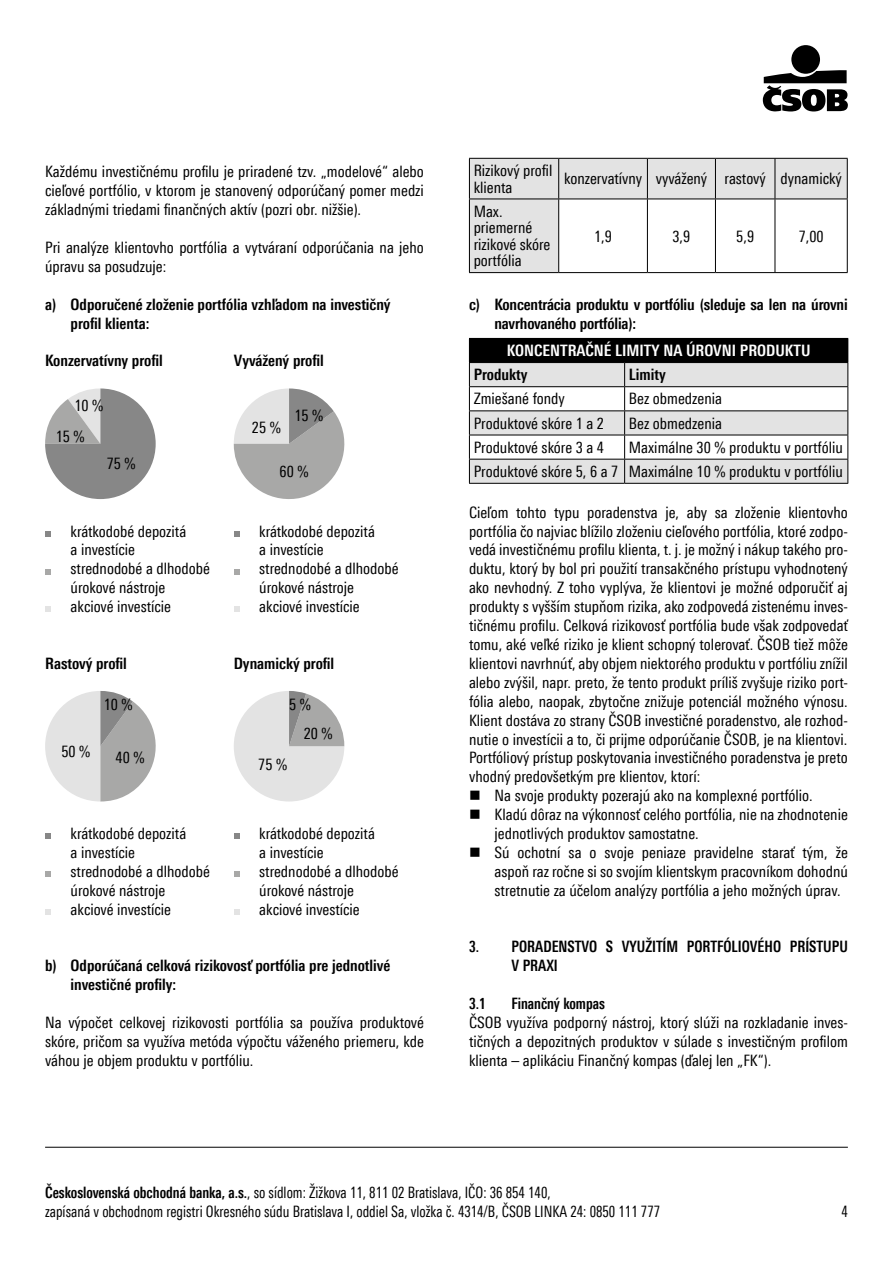
<style>
.page{position:relative;width:893px;height:1263px;background:#fff}
.page>*{position:absolute;margin:0;border:0;box-sizing:border-box;transform-origin:0 0}
.t1{font:15.75px/18.9px "Linotype Univers 420 Cn";color:#000}
.t2{font:700 15.75px/18.9px "Linotype Univers 620 Cn";color:#000}
.t3{font:15.75px/18.9px "Linotype Univers 420 Cn";color:#000;scale:.9 1}
.t4{font:700 15.75px/18.9px "Linotype Univers 620 Cn";color:#000;scale:.9 1}
.t5{font:700 15.75px "Linotype Univers 620 Cn";color:#fff}
.s1{font-family:"Linotype Univers 620 Cn";font-weight:700}
</style>
<div class="page">
<div style="left:791px;top:45px;width:29px;height:29px;background:#000;border-radius:50%"></div>
<svg style="left:763px;top:70px;width:85px;height:41px"></svg>
<hr style="left:45px;top:1147px;width:803px;height:1px;background:#000">
<svg style="left:45px;top:388px;width:111px;height:111px"></svg>
<svg style="left:45px;top:531px;width:6px;height:6px"></svg>
<svg style="left:45px;top:569px;width:6px;height:5px"></svg>
<svg style="left:45px;top:607px;width:6px;height:5px"></svg>
<svg style="left:234px;top:388px;width:111px;height:111px"></svg>
<svg style="left:234px;top:531px;width:5px;height:6px"></svg>
<svg style="left:234px;top:569px;width:5px;height:5px"></svg>
<svg style="left:234px;top:607px;width:5px;height:5px"></svg>
<svg style="left:45px;top:691px;width:111px;height:110px"></svg>
<svg style="left:45px;top:833px;width:6px;height:6px"></svg>
<svg style="left:45px;top:871px;width:6px;height:6px"></svg>
<svg style="left:45px;top:909px;width:6px;height:6px"></svg>
<svg style="left:234px;top:691px;width:110px;height:110px"></svg>
<svg style="left:234px;top:833px;width:5px;height:6px"></svg>
<svg style="left:234px;top:871px;width:5px;height:6px"></svg>
<svg style="left:234px;top:909px;width:5px;height:6px"></svg>
<svg style="left:470px;top:159px;width:377px;height:113px"></svg>
<hr style="left:469px;top:158px;width:90px;height:1px;background:#000">
<hr style="left:469px;top:159px;width:1px;height:40px;background:#000">
<hr style="left:559px;top:158px;width:88px;height:1px;background:#000">
<hr style="left:558px;top:159px;width:1px;height:40px;background:#000">
<hr style="left:647px;top:158px;width:68px;height:1px;background:#000">
<hr style="left:647px;top:159px;width:1px;height:40px;background:#000">
<hr style="left:715px;top:158px;width:60px;height:1px;background:#000">
<hr style="left:715px;top:159px;width:1px;height:40px;background:#000">
<hr style="left:775px;top:158px;width:73px;height:1px;background:#000">
<hr style="left:775px;top:159px;width:1px;height:40px;background:#000">
<hr style="left:847px;top:159px;width:1px;height:40px;background:#000">
<hr style="left:469px;top:199px;width:90px;height:1px;background:#000">
<hr style="left:469px;top:199px;width:1px;height:73px;background:#000">
<hr style="left:559px;top:199px;width:88px;height:1px;background:#000">
<hr style="left:558px;top:199px;width:1px;height:73px;background:#000">
<hr style="left:647px;top:199px;width:68px;height:1px;background:#000">
<hr style="left:647px;top:199px;width:1px;height:73px;background:#000">
<hr style="left:715px;top:199px;width:60px;height:1px;background:#000">
<hr style="left:715px;top:199px;width:1px;height:73px;background:#000">
<hr style="left:775px;top:199px;width:73px;height:1px;background:#000">
<hr style="left:775px;top:199px;width:1px;height:73px;background:#000">
<hr style="left:847px;top:199px;width:1px;height:73px;background:#000">
<hr style="left:469px;top:272px;width:90px;height:1px;background:#000">
<hr style="left:559px;top:272px;width:88px;height:1px;background:#000">
<hr style="left:647px;top:272px;width:68px;height:1px;background:#000">
<hr style="left:715px;top:272px;width:60px;height:1px;background:#000">
<hr style="left:775px;top:272px;width:73px;height:1px;background:#000">
<div style="left:469px;top:338px;width:379px;height:25px;background:#000"></div>
<svg style="left:470px;top:363px;width:377px;height:120px;fill:#e3e3e3"></svg>
<hr style="left:469px;top:386px;width:156px;height:1px;background:#000">
<hr style="left:625px;top:386px;width:223px;height:1px;background:#000">
<hr style="left:469px;top:410px;width:156px;height:1px;background:#000">
<hr style="left:625px;top:410px;width:223px;height:1px;background:#000">
<hr style="left:469px;top:435px;width:156px;height:1px;background:#000">
<hr style="left:625px;top:435px;width:223px;height:1px;background:#000">
<hr style="left:469px;top:459px;width:156px;height:1px;background:#000">
<svg style="left:469px;top:363px;width:1px;height:120px"></svg>
<hr style="left:625px;top:459px;width:223px;height:1px;background:#000">
<svg style="left:624px;top:363px;width:1px;height:120px"></svg>
<svg style="left:847px;top:363px;width:1px;height:120px"></svg>
<hr style="left:469px;top:483px;width:156px;height:1px;background:#000">
<hr style="left:625px;top:483px;width:223px;height:1px;background:#000">
<p class="t1" style="left:45px;top:162px;width:380px;text-align:justify">Každému investičnému profilu je priradené tzv. „modelové“ alebo cieľové portfólio, v ktorom je stanovený odporúčaný pomer medzi základnými triedami finančných aktív (pozri obr. nižšie).</p>
<p class="t1" style="left:45px;top:238px;width:380px">Pri analýze klientovho portfólia a vytváraní odporúčania na jeho úpravu sa posudzuje:</p>
<p class="t2" style="left:71px;top:295px;width:321px;text-indent:-26px">a) Odporučené zloženie portfólia vzhľadom na investičný profil klienta:</p>
<p class="t2" style="left:45px;top:351px;width:119px">Konzervatívny profil</p>
<p class="t2" style="left:234px;top:351px;width:92px">Vyvážený profil</p>
<p class="t1" style="left:56px;top:390px;width:49px;line-height:30.8px;text-indent:19px">10 %<br>15 %</p>
<p class="t1" style="left:107px;top:453px;width:30px">75 %</p>
<p class="t1" style="left:71px;top:521px;width:141px">krátkodobé depozitá<br>a investície strednodobé a dlhodobé úrokové nástroje akciové investície</p>
<p class="t2" style="left:45px;top:654px;width:83px">Rastový profil</p>
<p class="t1" style="left:61px;top:742px;width:30px">50 %</p>
<p class="t1" style="left:104px;top:695px;width:30px">10 %</p>
<p class="t1" style="left:116px;top:748px;width:30px">40 %</p>
<p class="t1" style="left:71px;top:824px;width:141px">krátkodobé depozitá<br>a investície strednodobé a dlhodobé úrokové nástroje akciové investície</p>
<p class="t1" style="left:252px;top:418px;width:30px">25 %</p>
<p class="t1" style="left:294px;top:406px;width:30px">15 %</p>
<p class="t1" style="left:280px;top:462px;width:30px">60 %</p>
<p class="t1" style="left:259px;top:521px;width:141px">krátkodobé depozitá<br>a investície strednodobé a dlhodobé úrokové nástroje akciové investície</p>
<p class="t2" style="left:234px;top:654px;width:102px">Dynamický profil</p>
<p class="t1" style="left:304px;top:690px;width:30px;line-height:29px;text-indent:-15px">5 %<br>20 %</p>
<p class="t1" style="left:258px;top:754px;width:30px">75 %</p>
<p class="t1" style="left:259px;top:824px;width:141px">krátkodobé depozitá<br>a investície strednodobé a dlhodobé úrokové nástroje akciové investície</p>
<p class="t2" style="left:71px;top:956px;width:321px;text-indent:-26px">b) Odporúčaná celková rizikovosť portfólia pre jednotlivé investičné profily:</p>
<p class="t1" style="left:45px;top:1013px;width:380px;text-align:justify">Na výpočet celkovej rizikovosti portfólia sa používa produktové skóre, pričom sa využíva metóda výpočtu váženého priemeru, kde váhou je objem produktu v portfóliu.</p>
<p class="t1" style="left:474px;top:162px;width:80px;line-height:16.5px">Rizikový profil klienta</p>
<p class="t1" style="left:564px;top:169px;width:279px">konzervatívny vyvážený rastový dynamický</p>
<p class="t1" style="left:474px;top:203px;width:78px;line-height:16.5px">Max. priemerné rizikové skóre portfólia</p>
<p class="t1" style="left:594px;top:226px;width:19px">1,9</p>
<p class="t1" style="left:672px;top:226px;width:19px">3,9</p>
<p class="t1" style="left:736px;top:226px;width:19px">5,9</p>
<p class="t1" style="left:799px;top:226px;width:26px">7,00</p>
<p class="t2" style="left:494px;top:295px;width:355px;text-indent:-25px">c) Koncentrácia produktu v portfóliu (sleduje sa len na úrovni navrhovaného portfólia):</p>
<p class="t5" style="left:507px;top:341px;width:305px">KONCENTRAČNÉ LIMITY NA ÚROVNI PRODUKTU</p>
<p class="t2" style="left:474px;top:365px;width:55px">Produkty</p>
<p class="t2" style="left:629px;top:365px;width:38px">Limity</p>
<p class="t1" style="left:474px;top:389px;width:93px">Zmiešané fondy</p>
<p class="t1" style="left:629px;top:389px;width:95px">Bez obmedzenia</p>
<p class="t1" style="left:474px;top:413px;width:132px">Produktové skóre 1 a 2</p>
<p class="t1" style="left:629px;top:413px;width:95px">Bez obmedzenia</p>
<p class="t1" style="left:474px;top:438px;width:132px">Produktové skóre 3 a 4</p>
<p class="t1" style="left:474px;top:435px;width:371px;line-height:24.2px;text-align:right">Maximálne 30 % produktu v portfóliu<br>Produktové skóre 5, 6 a 7 Maximálne 10 % produktu v portfóliu</p>
<p class="t1" style="left:469px;top:502px;width:380px;text-align:justify">Cieľom tohto typu poradenstva je, aby sa zloženie klientovho portfólia čo najviac blížilo zloženiu cieľového portfólia, ktoré zodpo&shy;vedá investičnému profilu klienta, t. j. je možný i nákup takého pro&shy;duktu, ktorý by bol pri použití transakčného prístupu vyhodnotený ako nevhodný. Z toho vyplýva, že klientovi je možné odporučiť aj produkty s vyšším stupňom rizika, ako zodpovedá zistenému inves&shy;tičnému profilu. Celková rizikovosť portfólia bude však zodpovedať tomu, aké veľké riziko je klient schopný tolerovať. ČSOB tiež môže klientovi navrhnúť, aby objem niektorého produktu v portfóliu znížil alebo zvýšil, napr. preto, že tento produkt príliš zvyšuje riziko port&shy;fólia alebo, naopak, zbytočne znižuje potenciál možného výnosu.<br>Klient dostáva zo strany ČSOB investičné poradenstvo, ale rozhod&shy;nutie o investícii a to, či prijme odporúčanie ČSOB, je na klientovi.<br>Portfóliový prístup poskytovania investičného poradenstva je preto vhodný predovšetkým pre klientov, ktorí:</p>
<p class="t1" style="left:469px;top:786px;width:345px">■ Na svoje produkty pozerajú ako na komplexné portfólio.</p>
<p class="t1" style="left:495px;top:805px;width:355px;text-indent:-26px">■ Kladú dôraz na výkonnosť celého portfólia, nie na zhodnotenie jednotlivých produktov samostatne.</p>
<p class="t1" style="left:495px;top:843px;width:355px;text-align:justify;text-indent:-26px">■ Sú ochotní sa o svoje peniaze pravidelne starať tým, že aspoň raz ročne si so svojím klientskym pracovníkom dohodnú stretnutie za účelom analýzy portfólia a jeho možných úprav.</p>
<p class="t4" style="left:512px;top:937px;width:375px;text-indent:-43px">3. PORADENSTVO S VYUŽITÍM PORTFÓLIOVÉHO PRÍSTUPU<br>V PRAXI</p>
<p class="t4" style="left:469px;top:994px;width:20px">3.1</p>
<p class="t4" style="left:512px;top:994px;width:105px">Finančný kompas</p>
<p class="t1" style="left:469px;top:1013px;width:380px;text-align:justify">ČSOB využíva podporný nástroj, ktorý slúži na rozkladanie inves&shy;tičných a depozitných produktov v súlade s investičným profilom klienta – aplikáciu Finančný kompas (ďalej len „FK“).</p>
<p class="t3" style="left:45px;top:1183px;width:685px"><span class="s1">Československá obchodná banka, a.s.</span>, so sídlom: Žižkova 11, 811 02 Bratislava, IČO: 36 854 140,<br>zapísaná v obchodnom registri Okresného súdu Bratislava I, oddiel Sa, vložka č. 4314/B, ČSOB LINKA 24: 0850 111 777</p>
<p class="t3" style="left:841px;top:1201px;width:9px">4</p>
</div>
